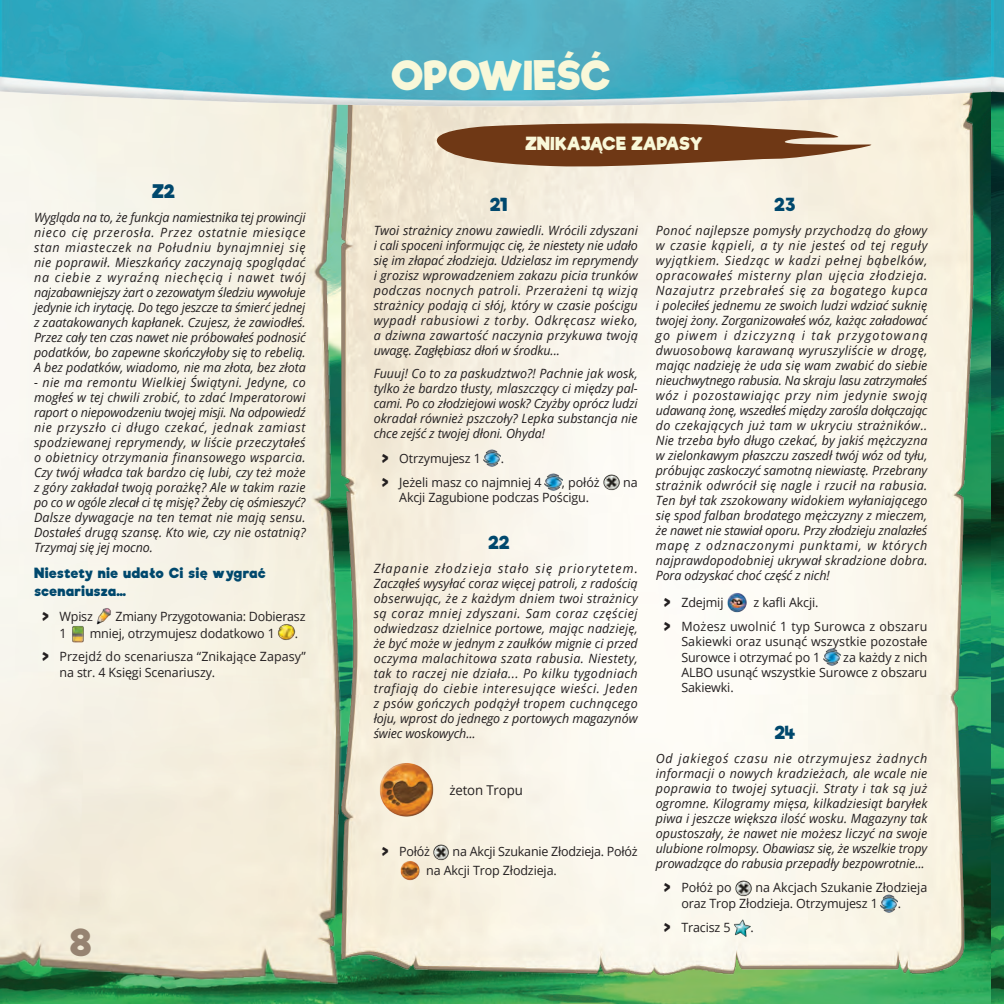
<style>
.page{position:relative;width:1004px;height:1004px;background:#fff}
.page>*{position:absolute;margin:0;border:0;box-sizing:border-box;transform-origin:0 0}
.t1{font:700 39px "Riffic";letter-spacing:-.01em;color:#f9f8d9}
.t2{font:700 36px "Riffic";color:#968371}
.LOG{font:18px "Riffic";letter-spacing:.01em;color:#00486d}
.LOG-2{font:700 18px "Riffic";color:#00486d}
.small_header_riff{font:700 17.4px "Riffic";letter-spacing:-.035em;color:#f9f8d9}
.Styl_akapitowy_1base{font:700 13.5px/18px "Riffic";letter-spacing:.01em;color:#00486d}
.Styl_akapitowy_1base-2{font:13.5px "Open Sans";letter-spacing:-.01em;color:#231f20}
.paragrafy_fluff{font:italic 12.75px/15px "Open Sans";letter-spacing:-.005em;color:#231f20;text-align:justify}
.t3{font:12.75px/15.3px "Open Sans";letter-spacing:-.01em;color:#231f20}
.s1{font-family:"Riffic"}
</style>
<div class="page">
<img style="left:363px;top:175px;width:636px;height:828px">
<img style="left:999px;top:175px;width:4px;height:828px">
<img style="left:363px;top:175px;width:616px;height:820px">
<img style="left:484px;top:449px;width:17px;height:17px">
<img style="left:545px;top:473px;width:17px;height:17px">
<img style="left:603px;top:473px;width:17px;height:17px">
<img style="left:374px;top:755px;width:66px;height:66px">
<img style="left:433px;top:843px;width:17px;height:17px">
<img style="left:399px;top:858px;width:22px;height:23px">
<img style="left:726px;top:591px;width:22px;height:22px">
<img style="left:823px;top:648px;width:17px;height:17px">
<img style="left:735px;top:879px;width:17px;height:17px">
<img style="left:880px;top:894px;width:17px;height:18px">
<img style="left:733px;top:919px;width:17px;height:17px">
<img style="left:0;top:175px;width:363px;height:828px">
<img style="left:0;top:0;width:1003px;height:175px">
<img style="left:96px;top:607px;width:17px;height:17px">
<img style="left:70px;top:625px;width:17px;height:17px">
<img style="left:278px;top:623px;width:17px;height:17px">
<p class="LOG-2" style="left:152px;top:180px;width:25px">Z2</p>
<p class="paragrafy_fluff" style="left:34px;top:209px;width:273px">Wygląda na to, że funkcja namiestnika tej prowincji nieco cię przerosła. Przez ostatnie miesiące stan miasteczek na Południu bynajmniej się nie poprawił. Mieszkańcy zaczynają spoglądać na ciebie z wyraźną niechęcią i nawet twój najzabawniejszy żart o zezowatym śledziu wywołuje jedynie ich irytację. Do tego jeszcze ta śmierć jednej z zaatakowanych kapłanek. Czujesz, że zawiodłeś.<br>Przez cały ten czas nawet nie próbowałeś podnosić podatków, bo zapewne skończyłoby się to rebelią.<br>A bez podatków, wiadomo, nie ma złota, bez złota</p>
<p class="paragrafy_fluff" style="left:34px;top:374px;width:273px">- nie ma remontu Wielkiej Świątyni. Jedyne, co mogłeś w tej chwili zrobić, to zdać Imperatorowi raport o niepowodzeniu twojej misji. Na odpowiedź nie przyszło ci długo czekać, jednak zamiast spodziewanej reprymendy, w liście przeczytałeś o obietnicy otrzymania finansowego wsparcia.<br>Czy twój władca tak bardzo cię lubi, czy też może z góry zakładał twoją porażkę? Ale w takim razie po co w ogóle zlecał ci tę misję? Żeby cię ośmieszyć?<br>Dalsze dywagacje na ten temat nie mają sensu.<br>Dostałeś drugą szansę. Kto wie, czy nie ostatnią?<br>Trzymaj się jej mocno.</p>
<p class="Styl_akapitowy_1base" style="left:34px;top:564px;width:233px">Niestety nie udało Ci się wygrać scenariusza…</p>
<p class="t3" style="left:43px;top:608px;width:52px"><span class="s1">&gt;</span> Wpisz</p>
<p class="t3" style="left:115px;top:608px;width:191px">Zmiany Przygotowania: Dobierasz</p>
<p class="t3" style="left:60px;top:625px;width:9px">1</p>
<p class="t3" style="left:90px;top:625px;width:187px">mniej, otrzymujesz dodatkowo 1</p>
<p class="t3" style="left:295px;top:625px;width:5px">.</p>
<p class="t3" style="left:60px;top:648px;width:248px;text-indent:-17px"><span class="s1">&gt;</span> Przejdź do scenariusza “Znikające Zapasy” na str. 4 Księgi Scenariuszy.</p>
<h2 class="t2" style="left:70px;top:920px;width:24px">8</h2>
<h1 class="t1" style="left:390px;top:51px;width:222px">OPOWIEŚĆ</h1>
<p class="small_header_riff" style="left:525px;top:133px;width:179px">ZNIKAJĄCE ZAPASY</p>
<p class="LOG" style="left:490px;top:193px;width:19px">21</p>
<p class="paragrafy_fluff" style="left:374px;top:222px;width:266px">Twoi strażnicy znowu zawiedli. Wrócili zdyszani i cali spoceni informując cię, że niestety nie udało się im złapać złodzieja. Udzielasz im reprymendy i grozisz wprowadzeniem zakazu picia trunków podczas nocnych patroli. Przerażeni tą wizją strażnicy podają ci słój, który w czasie pościgu wypadł rabusiowi z torby. Odkręcasz wieko, a dziwna zawartość naczynia przykuwa twoją uwagę. Zagłębiasz dłoń w środku...</p>
<p class="paragrafy_fluff" style="left:374px;top:366px;width:265px">Fuuuj! Co to za paskudztwo?! Pachnie jak wosk, tylko że bardzo tłusty, mlaszczący ci między pal&shy;cami. Po co złodziejowi wosk? Czyżby oprócz ludzi okradał również pszczoły? Lepka substancja nie chce zejść z twojej dłoni. Ohyda!</p>
<p class="t3" style="left:382px;top:450px;width:100px"><span class="s1">&gt;</span> Otrzymujesz 1</p>
<p class="t3" style="left:501px;top:450px;width:5px">.</p>
<p class="t3" style="left:382px;top:474px;width:161px"><span class="s1">&gt;</span> Jeżeli masz co najmniej 4</p>
<p class="t3" style="left:562px;top:474px;width:39px">, połóż</p>
<p class="t3" style="left:623px;top:474px;width:16px">na</p>
<p class="t3" style="left:399px;top:489px;width:191px">Akcji Zagubione podczas Pościgu.</p>
<p class="LOG" style="left:489px;top:531px;width:23px">22</p>
<p class="paragrafy_fluff" style="left:374px;top:560px;width:266px">Złapanie złodzieja stało się priorytetem.<br>Zacząłeś wysyłać coraz więcej patroli, z radością obserwując, że z każdym dniem twoi strażnicy są coraz mniej zdyszani. Sam coraz częściej odwiedzasz dzielnice portowe, mając nadzieję, że być może w jednym z zaułków mignie ci przed oczyma malachitowa szata rabusia. Niestety, tak to raczej nie działa... Po kilku tygodniach trafiają do ciebie interesujące wieści. Jeden z psów gończych podążył tropem cuchnącego łoju, wprost do jednego z portowych magazynów świec woskowych...</p>
<p class="Styl_akapitowy_1base-2" style="left:449px;top:780px;width:75px">żeton Tropu</p>
<p class="t3" style="left:382px;top:843px;width:49px"><span class="s1">&gt;</span> Połóż</p>
<p class="t3" style="left:426px;top:842px;width:213px;line-height:18.5px;text-indent:26px">na Akcji Szukanie Złodzieja. Połóż na Akcji Trop Złodzieja.</p>
<p class="LOG" style="left:775px;top:193px;width:22px">23</p>
<p class="paragrafy_fluff" style="left:655px;top:222px;width:273px">Ponoć najlepsze pomysły przychodzą do głowy w czasie kąpieli, a ty nie jesteś od tej reguły wyjątkiem. Siedząc w kadzi pełnej bąbelków, opracowałeś misterny plan ujęcia złodzieja.<br>Nazajutrz przebrałeś się za bogatego kupca i poleciłeś jednemu ze swoich ludzi wdziać suknię twojej żony. Zorganizowałeś wóz, każąc załadować go piwem i dziczyzną i tak przygotowaną dwuosobową karawaną wyruszyliście w drogę, mając nadzieję że uda się wam zwabić do siebie nieuchwytnego rabusia. Na skraju lasu zatrzymałeś wóz i pozostawiając przy nim jedynie swoją udawaną żonę, wszedłeś między zarośla dołączając do czekających już tam w ukryciu strażników..<br>Nie trzeba było długo czekać, by jakiś mężczyzna w zielonkawym płaszczu zaszedł twój wóz od tyłu, próbując zaskoczyć samotną niewiastę. Przebrany strażnik odwrócił się nagle i rzucił na rabusia.<br>Ten był tak zszokowany widokiem wyłaniającego się spod falban brodatego mężczyzny z mieczem, że nawet nie stawiał oporu. Przy złodzieju znalazłeś mapę z odznaczonymi punktami, w których najprawdopodobniej ukrywał skradzione dobra.<br>Pora odzyskać choć część z nich!</p>
<p class="t3" style="left:664px;top:594px;width:61px"><span class="s1">&gt;</span> Zdejmij</p>
<p class="t3" style="left:753px;top:594px;width:66px">z kafli Akcji.</p>
<p class="t3" style="left:681px;top:618px;width:248px;text-align:justify;text-indent:-17px"><span class="s1">&gt;</span> Możesz uwolnić 1 typ Surowca z obszaru Sakiewki oraz usunąć wszystkie pozostałe Surowce i otrzymać po 1</p>
<p class="t3" style="left:681px;top:649px;width:247px;text-align:justify;text-indent:162px">za każdy z nich ALBO usunąć wszystkie Surowce z obszaru Sakiewki.</p>
<p class="LOG" style="left:775px;top:721px;width:22px">24</p>
<p class="paragrafy_fluff" style="left:655px;top:750px;width:273px">Od jakiegoś czasu nie otrzymujesz żadnych informacji o nowych kradzieżach, ale wcale nie poprawia to twojej sytuacji. Straty i tak są już ogromne. Kilogramy mięsa, kilkadziesiąt baryłek piwa i jeszcze większa ilość wosku. Magazyny tak opustoszały, że nawet nie możesz liczyć na swoje ulubione rolmopsy. Obawiasz się, że wszelkie tropy prowadzące do rabusia przepadły bezpowrotnie...</p>
<p class="t3" style="left:664px;top:879px;width:69px"><span class="s1">&gt;</span> Połóż po</p>
<p class="t3" style="left:681px;top:879px;width:247px;line-height:15.8px;text-indent:74px">na Akcjach Szukanie Złodzieja oraz Trop Złodzieja. Otrzymujesz 1</p>
<p class="t3" style="left:897px;top:895px;width:5px">.</p>
<p class="t3" style="left:664px;top:919px;width:68px"><span class="s1">&gt;</span> Tracisz 5</p>
<p class="t3" style="left:750px;top:919px;width:5px">.</p>
</div>
